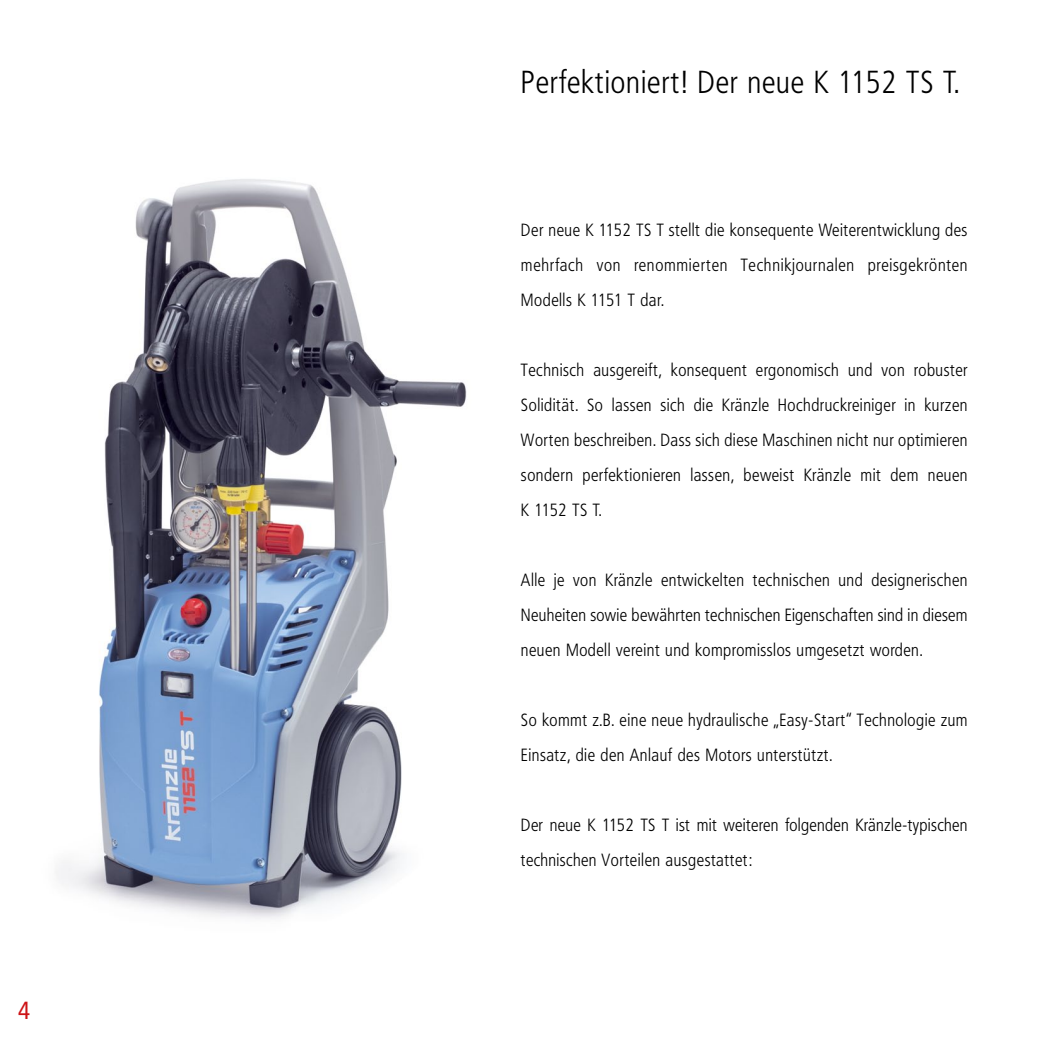
<style>
.page{position:relative;width:1042px;height:1042px;background:#fff}
.page>*{position:absolute;margin:0;border:0;box-sizing:border-box;transform-origin:0 0}
.t1{font:300 31.5px "Frutiger Condensed BQ";letter-spacing:.03em;color:#000}
.t2{font:24.5px "Frutiger Condensed BQ";color:#cd1316}
.t3{font:300 17.5px/35px "Frutiger Condensed BQ";letter-spacing:.03em;color:#000;text-align:justify}
</style>
<div class="page">
<img style="left:56px;top:179px;width:411px;height:740px">
<h2 class="t2" style="left:18px;top:995px;width:14px">4</h2>
<h1 class="t1" style="left:521px;top:63px;width:440px">Perfektioniert! Der neue K 1152 TS T.</h1>
<p class="t3" style="left:521px;top:213px;width:448px">Der neue K 1152 TS T stellt die konsequente Weiterentwicklung des mehrfach von renommierten Technikjournalen preisgekrönten Modells K 1151 T dar.</p>
<p class="t3" style="left:521px;top:353px;width:448px">Technisch ausgereift, konsequent ergonomisch und von robuster Solidität. So lassen sich die Kränzle Hochdruckreiniger in kurzen Worten beschreiben. Dass sich diese Maschinen nicht nur optimieren sondern perfektionieren lassen, beweist Kränzle mit dem neuen K 1152 TS T.</p>
<p class="t3" style="left:521px;top:563px;width:448px">Alle je von Kränzle entwickelten technischen und designerischen Neuheiten sowie bewährten technischen Eigenschaften sind in diesem neuen Modell vereint und kompromisslos umgesetzt worden.</p>
<p class="t3" style="left:521px;top:703px;width:448px">So kommt z.B. eine neue hydraulische „Easy-Start“ Technologie zum<br>Einsatz, die den Anlauf des Motors unterstützt.</p>
<p class="t3" style="left:521px;top:808px;width:448px">Der neue K 1152 TS T ist mit weiteren folgenden Kränzle-typischen technischen Vorteilen ausgestattet:</p>
</div>
